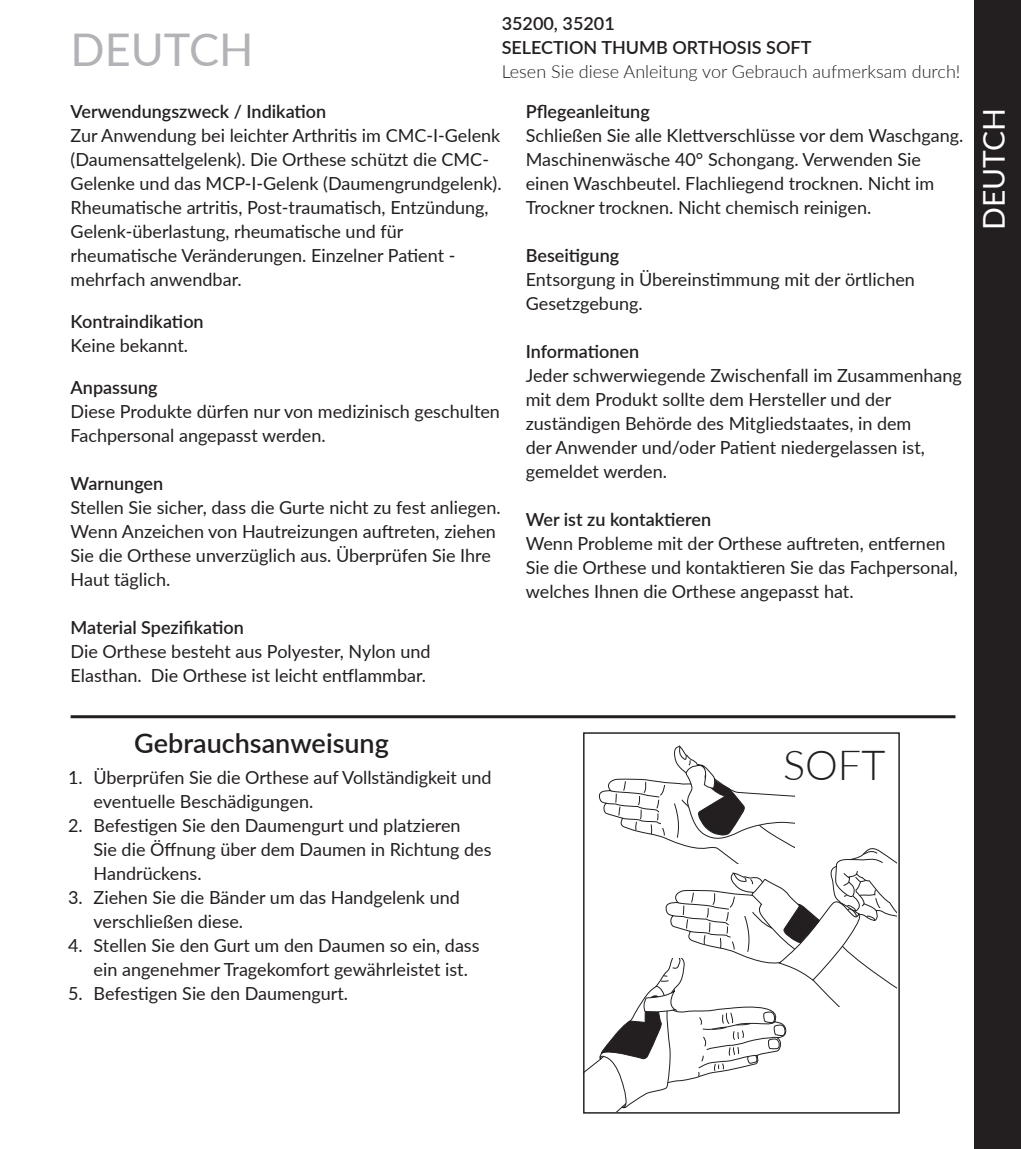
<style>
.page{position:relative;width:1021px;height:1149px;background:#fff}
.page>*{position:absolute;margin:0;border:0;box-sizing:border-box;transform-origin:0 0}
.t1{font:45px "Lato";color:#b2b3b7}
.t2{font:300 41.4px "Lato";color:#231f20}
.t3{font:30px "Lato";color:#fff}
.t4{font:600 27px "Lato";color:#231f20}
.t5{font:18px/24px "Lato";color:#231f20}
.t6{font:600 18px "Lato";color:#231f20}
.t7{font:300 18px "Lato";color:#231f20}
</style>
<div class="page">
<hr style="left:71px;top:715px;width:884px;height:3px;background:#231f20">
<svg style="left:585px;top:745px;width:311px;height:365px"></svg>
<div style="left:583px;top:732px;width:316px;height:381px;border:1px solid #231f20"></div>
<div style="left:974px;top:0;width:46px;height:1148px;background:#231f20"></div>
<p class="t1" style="left:71px;top:17px;width:184px">DEUTCH</p>
<p class="t6" style="left:501px;top:10px;width:115px">35200, 35201</p>
<p class="t6" style="left:501px;top:34px;width:311px">SELECTION THUMB ORTHOSIS SOFT</p>
<p class="t7" style="left:501px;top:59px;width:460px">Lesen Sie diese Anleitung vor Gebrauch aufmerksam durch!</p>
<p class="t6" style="left:71px;top:98px;width:257px">Verwendungszweck / Indikation</p>
<p class="t5" style="left:71px;top:122px;width:432px">Zur Anwendung bei leichter Arthritis im CMC-I-Gelenk (Daumensattelgelenk). Die Orthese schützt die CMC-Gelenke und das MCP-I-Gelenk (Daumengrundgelenk).<br>Rheumatische artritis, Post-traumatisch, Entzündung, Gelenk-überlastung, rheumatische und für rheumatische Veränderungen. Einzelner Patient - mehrfach anwendbar.</p>
<p class="t6" style="left:71px;top:308px;width:135px">Kontraindikation</p>
<p class="t5" style="left:71px;top:332px;width:119px">Keine bekannt.</p>
<p class="t6" style="left:71px;top:374px;width:88px">Anpassung</p>
<p class="t5" style="left:71px;top:398px;width:431px">Diese Produkte dürfen nur von medizinisch geschulten<br>Fachpersonal angepasst werden.</p>
<p class="t6" style="left:71px;top:470px;width:94px">Warnungen</p>
<p class="t5" style="left:71px;top:494px;width:431px">Stellen Sie sicher, dass die Gurte nicht zu fest anliegen.<br>Wenn Anzeichen von Hautreizungen auftreten, ziehen Sie die Orthese unverzüglich aus. Überprüfen Sie Ihre Haut täglich.</p>
<p class="t6" style="left:71px;top:614px;width:175px">Material Spezifikation</p>
<p class="t5" style="left:71px;top:638px;width:361px">Die Orthese besteht aus Polyester, Nylon und<br>Elasthan. Die Orthese ist leicht entflammbar.</p>
<p class="t6" style="left:526px;top:98px;width:125px">Pflegeanleitung</p>
<p class="t5" style="left:526px;top:122px;width:439px">Schließen Sie alle Klettverschlüsse vor dem Waschgang.<br>Maschinenwäsche 40° Schongang. Verwenden Sie einen Waschbeutel. Flachliegend trocknen. Nicht im Trockner trocknen. Nicht chemisch reinigen.</p>
<p class="t6" style="left:526px;top:242px;width:95px">Beseitigung</p>
<p class="t5" style="left:526px;top:266px;width:390px">Entsorgung in Übereinstimmung mit der örtlichen<br>Gesetzgebung.</p>
<p class="t6" style="left:526px;top:338px;width:115px">Informationen</p>
<p class="t5" style="left:526px;top:362px;width:437px">Jeder schwerwiegende Zwischenfall im Zusammenhang mit dem Produkt sollte dem Hersteller und der zuständigen Behörde des Mitgliedstaates, in dem<br>der Anwender und/oder Patient niedergelassen ist, gemeldet werden.</p>
<p class="t6" style="left:526px;top:506px;width:187px">Wer ist zu kontaktieren</p>
<p class="t5" style="left:526px;top:530px;width:433px">Wenn Probleme mit der Orthese auftreten, entfernen<br>Sie die Orthese und kontaktieren Sie das Fachpersonal, welches Ihnen die Orthese angepasst hat.</p>
<p class="t3" style="left:972px;top:230px;width:123px;rotate:-90deg">DEUTCH</p>
<p class="t4" style="left:134px;top:723px;width:256px">Gebrauchsanweisung</p>
<p class="t5" style="left:94px;top:764px;width:399px;text-indent:-26px">1. Überprüfen Sie die Orthese auf Vollständigkeit und eventuelle Beschädigungen.</p>
<p class="t5" style="left:94px;top:812px;width:399px;text-indent:-26px">2. Befestigen Sie den Daumengurt und platzieren<br>Sie die Öffnung über dem Daumen in Richtung des<br>Handrückens.</p>
<p class="t5" style="left:94px;top:884px;width:368px;text-indent:-26px">3. Ziehen Sie die Bänder um das Handgelenk und verschließen diese.</p>
<p class="t5" style="left:94px;top:932px;width:387px;text-indent:-26px">4. Stellen Sie den Gurt um den Daumen so ein, dass ein angenehmer Tragekomfort gewährleistet ist.</p>
<p class="t5" style="left:68px;top:980px;width:281px">5. Befestigen Sie den Daumengurt.</p>
<p class="t2" style="left:783px;top:736px;width:104px">SOFT</p>
</div>
